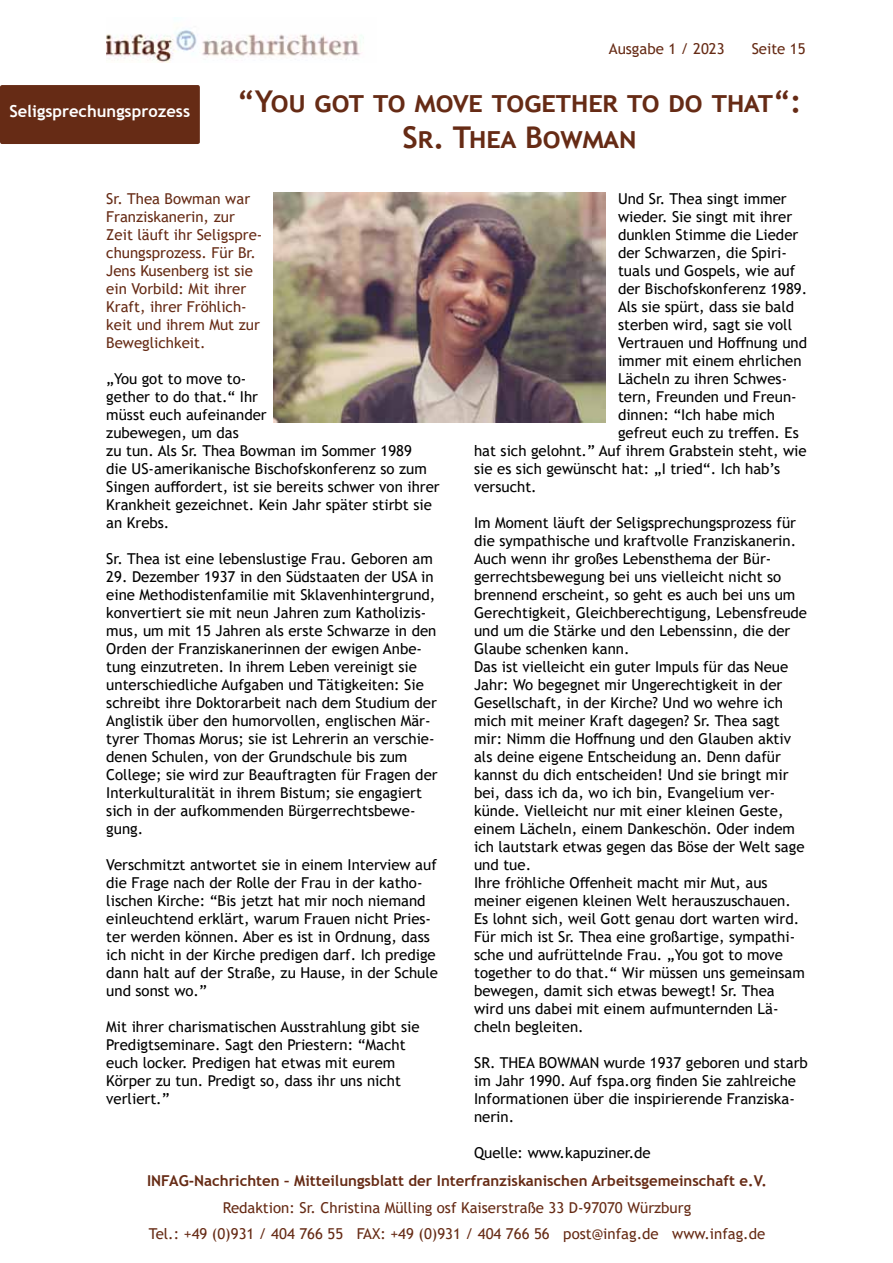
<style>
.page{position:relative;width:893px;height:1263px;background:#fff}
.page>*{position:absolute;margin:0;border:0;box-sizing:border-box;transform-origin:0 0}
.t1{font:700 30px/36px "Trebuchet MS";color:#662b15;text-align:center}
.t2{font:700 16.5px "Trebuchet MS";color:#fff}
.t3{font:15px/18px "Trebuchet MS";color:#000}
.t4{font:15px/18px "Trebuchet MS";color:#662b15}
.t5{font:700 15px "Trebuchet MS";color:#662b15}
</style>
<div class="page">
<div style="left:0;top:85px;width:200px;height:59px;background:#662b15;border-radius:2px"></div>
<img style="left:106px;top:29px;width:258px;height:33px">
<img style="left:273px;top:193px;width:333px;height:229px">
<p class="t2" style="left:9px;top:101px;width:182px">Seligsprechungsprozess</p>
<p class="t4" style="left:609px;top:40px;width:117px">Ausgabe 1 / 2023</p>
<p class="t4" style="left:752px;top:40px;width:56px">Seite 15</p>
<h1 class="t1" style="left:237px;top:83px;width:566px">“You got to move together to do that“:<br>Sr. Thea Bowman</h1>
<p class="t4" style="left:106px;top:190px;width:158px">Sr. Thea Bowman war<br>Franziskanerin, zur<br>Zeit läuft ihr Seligspre&shy;chungsprozess. Für Br.<br>Jens Kusenberg ist sie ein Vorbild: Mit ihrer<br>Kraft, ihrer Fröhlich&shy;keit und ihrem Mut zur<br>Beweglichkeit.</p>
<p class="t3" style="left:106px;top:370px;width:335px">„You got to move to-<br>gether to do that.“ Ihr<br>müsst euch aufeinander<br>zubewegen, um das<br>zu tun. Als Sr. Thea Bowman im Sommer 1989<br>die US-amerikanische Bischofskonferenz so zum<br>Singen auffordert, ist sie bereits schwer von ihrer<br>Krankheit gezeichnet. Kein Jahr später stirbt sie an Krebs.</p>
<p class="t3" style="left:106px;top:550px;width:328px">Sr. Thea ist eine lebenslustige Frau. Geboren am</p>
<p class="t3" style="left:106px;top:568px;width:333px">29. Dezember 1937 in den Südstaaten der USA in eine Methodistenfamilie mit Sklavenhintergrund, konvertiert sie mit neun Jahren zum Katholizis&shy;mus, um mit 15 Jahren als erste Schwarze in den Orden der Franziskanerinnen der ewigen Anbe&shy;tung einzutreten. In ihrem Leben vereinigt sie unterschiedliche Aufgaben und Tätigkeiten: Sie schreibt ihre Doktorarbeit nach dem Studium der Anglistik über den humorvollen, englischen Mär&shy;tyrer Thomas Morus; sie ist Lehrerin an verschie&shy;denen Schulen, von der Grundschule bis zum College; sie wird zur Beauftragten für Fragen der Interkulturalität in ihrem Bistum; sie engagiert sich in der aufkommenden Bürgerrechtsbewe&shy;gung.</p>
<p class="t3" style="left:106px;top:856px;width:333px">Verschmitzt antwortet sie in einem Interview auf die Frage nach der Rolle der Frau in der katho&shy;lischen Kirche: “Bis jetzt hat mir noch niemand einleuchtend erklärt, warum Frauen nicht Pries&shy;ter werden können. Aber es ist in Ordnung, dass ich nicht in der Kirche predigen darf. Ich predige dann halt auf der Straße, zu Hause, in der Schule und sonst wo.”</p>
<p class="t3" style="left:106px;top:1018px;width:315px">Mit ihrer charismatischen Ausstrahlung gibt sie Predigtseminare. Sagt den Priestern: “Macht euch locker. Predigen hat etwas mit eurem Körper zu tun. Predigt so, dass ihr uns nicht verliert.”</p>
<p class="t3" style="left:618px;top:190px;width:170px">Und Sr. Thea singt immer</p>
<p class="t3" style="left:618px;top:208px;width:176px">wieder. Sie singt mit ihrer</p>
<p class="t3" style="left:618px;top:226px;width:182px">dunklen Stimme die Lieder</p>
<p class="t3" style="left:618px;top:244px;width:170px">der Schwarzen, die Spiri-</p>
<p class="t3" style="left:618px;top:262px;width:179px">tuals und Gospels, wie auf</p>
<p class="t3" style="left:618px;top:280px;width:191px">der Bischofskonferenz 1989.</p>
<p class="t3" style="left:618px;top:298px;width:178px">Als sie spürt, dass sie bald</p>
<p class="t3" style="left:618px;top:316px;width:176px">sterben wird, sagt sie voll</p>
<p class="t3" style="left:618px;top:334px;width:191px">Vertrauen und Hoffnung und</p>
<p class="t3" style="left:618px;top:352px;width:185px">immer mit einem ehrlichen</p>
<p class="t3" style="left:618px;top:370px;width:171px">Lächeln zu ihren Schwes-</p>
<p class="t3" style="left:618px;top:388px;width:180px">tern, Freunden und Freun-</p>
<p class="t3" style="left:618px;top:406px;width:159px">dinnen: “Ich habe mich</p>
<p class="t3" style="left:618px;top:424px;width:182px">gefreut euch zu treffen. Es</p>
<p class="t3" style="left:474px;top:442px;width:334px">hat sich gelohnt.” Auf ihrem Grabstein steht, wie</p>
<p class="t3" style="left:474px;top:460px;width:308px">sie es sich gewünscht hat: „I tried“. Ich hab’s</p>
<p class="t3" style="left:474px;top:478px;width:64px">versucht.</p>
<p class="t3" style="left:474px;top:514px;width:334px">Im Moment läuft der Seligsprechungsprozess für die sympathische und kraftvolle Franziskanerin.<br>Auch wenn ihr großes Lebensthema der Bür&shy;gerrechtsbewegung bei uns vielleicht nicht so brennend erscheint, so geht es auch bei uns um Gerechtigkeit, Gleichberechtigung, Lebensfreude und um die Stärke und den Lebenssinn, die der Glaube schenken kann.<br>Das ist vielleicht ein guter Impuls für das Neue Jahr: Wo begegnet mir Ungerechtigkeit in der Gesellschaft, in der Kirche? Und wo wehre ich mich mit meiner Kraft dagegen? Sr. Thea sagt mir: Nimm die Hoffnung und den Glauben aktiv als deine eigene Entscheidung an. Denn dafür kannst du dich entscheiden! Und sie bringt mir bei, dass ich da, wo ich bin, Evangelium ver&shy;künde. Vielleicht nur mit einer kleinen Geste, einem Lächeln, einem Dankeschön. Oder indem ich lautstark etwas gegen das Böse der Welt sage und tue.<br>Ihre fröhliche Offenheit macht mir Mut, aus meiner eigenen kleinen Welt herauszuschauen.<br>Es lohnt sich, weil Gott genau dort warten wird.<br>Für mich ist Sr. Thea eine großartige, sympathi&shy;sche und aufrüttelnde Frau. „You got to move together to do that.“ Wir müssen uns gemeinsam bewegen, damit sich etwas bewegt! Sr. Thea wird uns dabei mit einem aufmunternden Lä&shy;cheln begleiten.</p>
<p class="t3" style="left:474px;top:1054px;width:335px">SR. THEA BOWMAN wurde 1937 geboren und starb im Jahr 1990. Auf fspa.org finden Sie zahlreiche Informationen über die inspirierende Franziska&shy;nerin.</p>
<p class="t3" style="left:474px;top:1144px;width:178px">Quelle: www.kapuziner.de</p>
<p class="t5" style="left:147px;top:1171px;width:621px">INFAG-Nachrichten – Mitteilungsblatt der Interfranziskanischen Arbeitsgemeinschaft e.V.</p>
<p class="t4" style="left:149px;top:1194px;width:618px;line-height:26.5px;text-align:center">Redaktion: Sr. Christina Mülling osf Kaiserstraße 33 D-97070 Würzburg<br>Tel.: +49 (0)931 / 404 766 55 FAX: +49 (0)931 / 404 766 56 post@infag.de www.infag.de</p>
</div>
